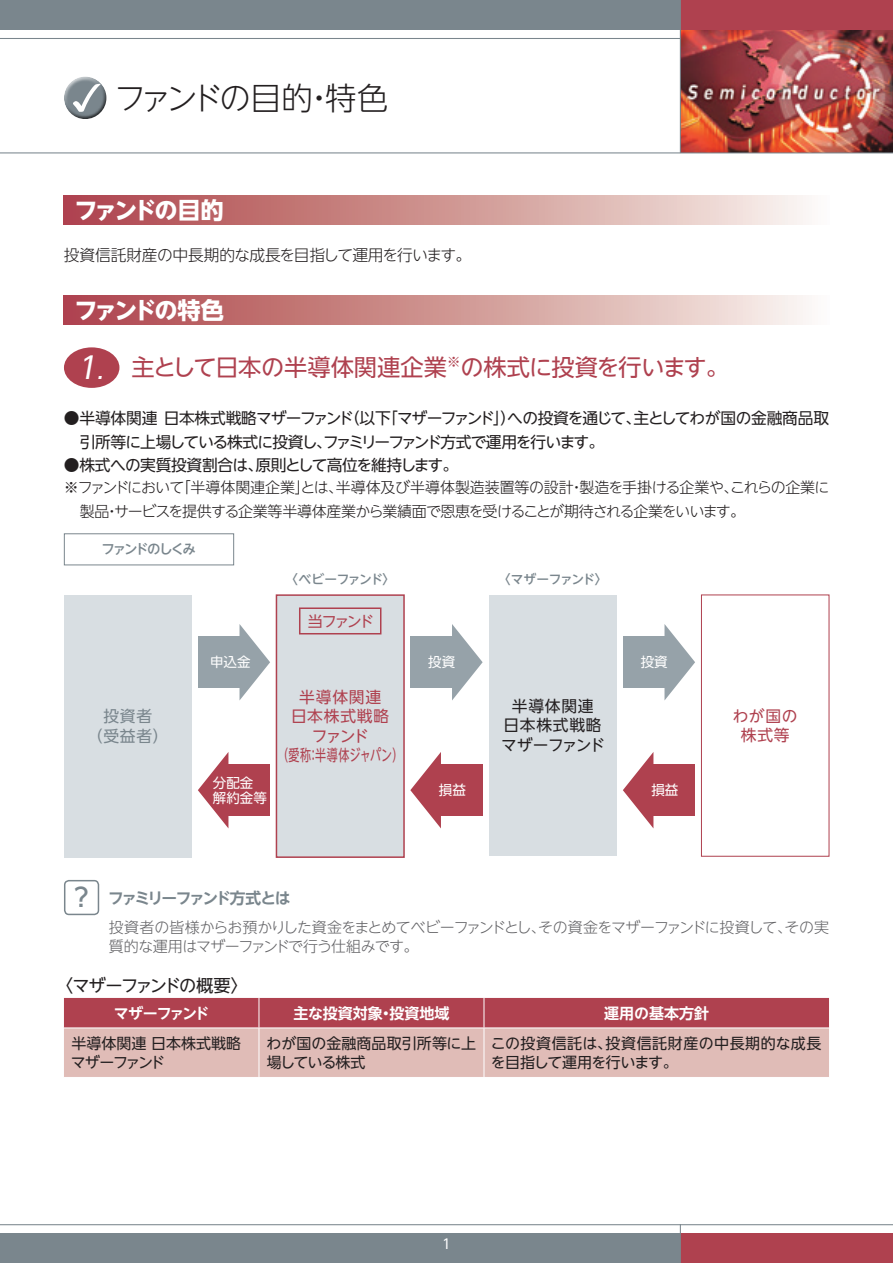
<style>
.page{position:relative;width:893px;height:1263px;background:#fff}
.page>*{position:absolute;margin:0;border:0;box-sizing:border-box;transform-origin:0 0}
.t1{font:300 31.5px "UD Shin Go NT Pro";letter-spacing:-.11em;color:#231f20}
.t2{font:23.25px "UD Shin Go NT Pro";letter-spacing:-.015em;color:#af414f}
.t3{font:700 23.25px "UD Shin Go NT Pro";letter-spacing:-.125em;color:#fff}
.t4{font:17.25px "UD Shin Go NT Pro";letter-spacing:-.095em;color:#231f20}
.t5{font:15.75px/23.2px "UD Shin Go NT Pro";letter-spacing:-.05em;color:#231f20}
.t6{font:15.75px/19.5px "UD Shin Go NT Pro";letter-spacing:.05em;color:#af414f;text-align:center}
.t7{font:300 15.75px "UD Shin Go NT Pro";letter-spacing:-.025em;color:#231f20}
.t8{font:15.75px/19.5px "UD Shin Go NT Pro";letter-spacing:.05em;color:#231f20;text-align:center}
.t9{font:700 15.75px "UD Shin Go NT Pro De";letter-spacing:-.135em;color:#7a868d}
.t10{font:15.75px/19.5px "UD Shin Go NT Pro";letter-spacing:.05em;color:#7a868d;text-align:center}
.t11{font:300 15px/23.2px "UD Shin Go NT Pro";letter-spacing:-.04em;color:#231f20}
.t12{font:300 15px/19.5px "UD Shin Go NT Pro";letter-spacing:-.05em;color:#636366}
.t13{font:15px/19.5px "UD Shin Go NT Pro";color:#231f20}
.t14{font:700 15px "UD Shin Go NT Pro De";letter-spacing:-.005em;color:#fff}
.t15{font:700 15px "UD Shin Go NT Pro De";letter-spacing:-.12em;color:#fff}
.t16{font:15px "UD Shin Go NT Pro";letter-spacing:-.17em;color:#af414f}
.t17{font:13.5px/15px "UD Shin Go NT Pro";color:#fff}
.t18{font:500 13.5px "UD Shin Go NT Pro";letter-spacing:-.14em;color:#7a868d}
.t19{font:500 12.75px "UD Shin Go NT Pro";letter-spacing:-.075em;color:#7a868d}
.s1{font-style:italic;font-size:30px;color:#fff}
.s2{font-style:italic;color:#fff}
.s3{font-family:"UD Shin Go NT Pro";font-weight:500;font-size:25.5px}
</style>
<div class="page">
<img style="left:681px;top:30px;width:212px;height:122px">
<hr style="left:0;top:38px;width:680px;height:1px;background:#7a868d">
<div style="left:0;top:0;width:680px;height:30px;background:#7a868d"></div>
<div style="left:0;top:1233px;width:680px;height:30px;background:#7a868d"></div>
<hr style="left:0;top:1224px;width:893px;height:1px;background:#7a868d">
<div style="left:680px;top:0;width:213px;height:30px;background:#af414f"></div>
<div style="left:680px;top:1233px;width:213px;height:30px;background:#af414f"></div>
<hr style="left:680px;top:1224px;width:1px;height:39px;background:#7a868d">
<hr style="left:680px;top:0;width:1px;height:153px;background:#7a868d">
<hr style="left:0;top:152px;width:893px;height:1px;background:#7a868d">
<div style="left:64px;top:76px;width:43px;height:34px;background:#fff;opacity:.75"></div>
<div style="left:64px;top:83px;width:44px;height:38px;background:#231f20;opacity:.75"></div>
<div style="left:64px;top:196px;width:765px;height:29px;background:linear-gradient(to right,#ab3e44,#f9f4ed)"></div>
<div style="left:64px;top:296px;width:765px;height:29px;background:linear-gradient(to right,#ab3e44,#f9f4ed)"></div>
<div style="left:64px;top:347px;width:55px;height:41px;background:#af414f;border-radius:50%"></div>
<div style="left:64px;top:533px;width:170px;height:32px;border:1px solid #7a868d"></div>
<div style="left:64px;top:595px;width:128px;height:262px;background:#d8dee2"></div>
<div style="left:276px;top:594px;width:129px;height:264px;background:#d8dee2;border:2px solid #af414f"></div>
<div style="left:489px;top:595px;width:127px;height:261px;background:#d8dee2"></div>
<div style="left:701px;top:594px;width:128px;height:263px;border:1px solid #af414f"></div>
<div style="left:198px;top:637px;width:47px;height:51px;background:#96a2a9"></div>
<svg style="left:240px;top:625px;width:30px;height:75px"></svg>
<div style="left:223px;top:765px;width:47px;height:51px;background:#af414f"></div>
<svg style="left:198px;top:752px;width:30px;height:76px"></svg>
<div style="left:410px;top:637px;width:47px;height:51px;background:#96a2a9"></div>
<svg style="left:452px;top:624px;width:31px;height:76px"></svg>
<div style="left:436px;top:765px;width:47px;height:51px;background:#af414f"></div>
<svg style="left:410px;top:752px;width:31px;height:76px"></svg>
<div style="left:623px;top:637px;width:47px;height:51px;background:#96a2a9"></div>
<svg style="left:664px;top:624px;width:31px;height:76px"></svg>
<div style="left:648px;top:765px;width:47px;height:51px;background:#af414f"></div>
<svg style="left:623px;top:752px;width:30px;height:76px"></svg>
<div style="left:299px;top:607px;width:82px;height:27px;border:2px solid #af414f"></div>
<div style="left:64px;top:880px;width:35px;height:35px;border:2px solid #7a868d;border-radius:4px"></div>
<svg style="left:64px;top:998px;width:765px;height:79px;background:#ce8f91"></svg>
<hr style="left:259px;top:1028px;width:1px;height:49px;background:#fff">
<hr style="left:484px;top:1028px;width:1px;height:49px;background:#fff">
<hr style="left:64px;top:1027px;width:195px;height:1px;background:#fff">
<hr style="left:259px;top:1027px;width:225px;height:1px;background:#fff">
<hr style="left:484px;top:1027px;width:345px;height:1px;background:#fff">
<h1 class="t1" style="left:114px;top:72px;width:275px">ファンドの目的・特色</h1>
<h2 class="t3" style="left:74px;top:191px;width:151px">ファンドの目的</h2>
<p class="t7" style="left:64px;top:242px;width:409px">投資信託財産の中長期的な成長を目指して運用を行います。</p>
<h2 class="t3" style="left:74px;top:291px;width:151px">ファンドの特色</h2>
<h2 class="t2" style="left:77px;top:349px;width:654px"><span class="s1">1</span><span class="s2">.</span> 主として日本の半導体関連企業<sup>※</sup>の株式に投資を行います。</h2>
<p class="t5" style="left:80px;top:406px;width:751px;text-indent:-16px">●半導体関連 日本株式戦略マザーファンド（以下「マザーファンド」）への投資を通じて、主としてわが国の金融商品取引所等に上場している株式に投資し、ファミリーファンド方式で運用を行います。</p>
<p class="t5" style="left:64px;top:453px;width:396px">●株式への実質投資割合は、原則として高位を維持します。</p>
<p class="t11" style="left:80px;top:475px;width:751px;text-indent:-16px">※ファンドにおいて「半導体関連企業」とは、半導体及び半導体製造装置等の設計・製造を手掛ける企業や、これらの企業に製品・サービスを提供する企業等半導体産業から業績面で恩恵を受けることが期待される企業をいいます。</p>
<p class="t18" style="left:101px;top:538px;width:96px">ファンドのしくみ</p>
<p class="t19" style="left:285px;top:569px;width:112px">〈ベビーファンド〉</p>
<p class="t19" style="left:498px;top:569px;width:111px">〈マザーファンド〉</p>
<p class="t10" style="left:87px;top:706px;width:83px">投資者<br>（受益者）</p>
<p class="t17" style="left:210px;top:654px;width:42px">申込金</p>
<p class="t17" style="left:213px;top:775px;width:55px">分配金解約金等</p>
<p class="t16" style="left:308px;top:609px;width:68px">当ファンド</p>
<p class="t17" style="left:428px;top:654px;width:28px">投資</p>
<p class="t17" style="left:641px;top:654px;width:28px">投資</p>
<p class="t6" style="left:277px;top:687px;width:128px">半導体関連<br>日本株式戦略<br>ファンド<br>（愛称：半導体ジャパン）</p>
<p class="t8" style="left:501px;top:696px;width:105px">半導体関連<br>日本株式戦略マザーファンド</p>
<p class="t6" style="left:733px;top:705px;width:66px">わが国の株式等</p>
<p class="t17" style="left:439px;top:782px;width:28px">損益</p>
<p class="t17" style="left:651px;top:782px;width:28px">損益</p>
<p class="t9" style="left:74px;top:885px;width:217px"><span class="s3">?</span> ファミリーファンド方式とは</p>
<p class="t12" style="left:109px;top:917px;width:722px">投資者の皆様からお預かりした資金をまとめてベビーファンドとし、その資金をマザーファンドに投資して、その実質的な運用はマザーファンドで行う仕組みです。</p>
<p class="t4" style="left:56px;top:971px;width:194px">〈マザーファンドの概要〉</p>
<p class="t15" style="left:114px;top:1001px;width:97px">マザーファンド</p>
<p class="t14" style="left:293px;top:1001px;width:157px">主な投資対象・投資地域</p>
<p class="t14" style="left:604px;top:1001px;width:106px">運用の基本方針</p>
<p class="t13" style="left:71px;top:1033px;width:172px">半導体関連 日本株式戦略マザーファンド</p>
<p class="t13" style="left:267px;top:1033px;width:211px">わが国の金融商品取引所等に上場している株式</p>
<p class="t13" style="left:491px;top:1033px;width:332px">この投資信託は、投資信託財産の中長期的な成長を目指して運用を行います。</p>
<p class="t17" style="left:442px;top:1236px;width:10px">1</p>
</div>
